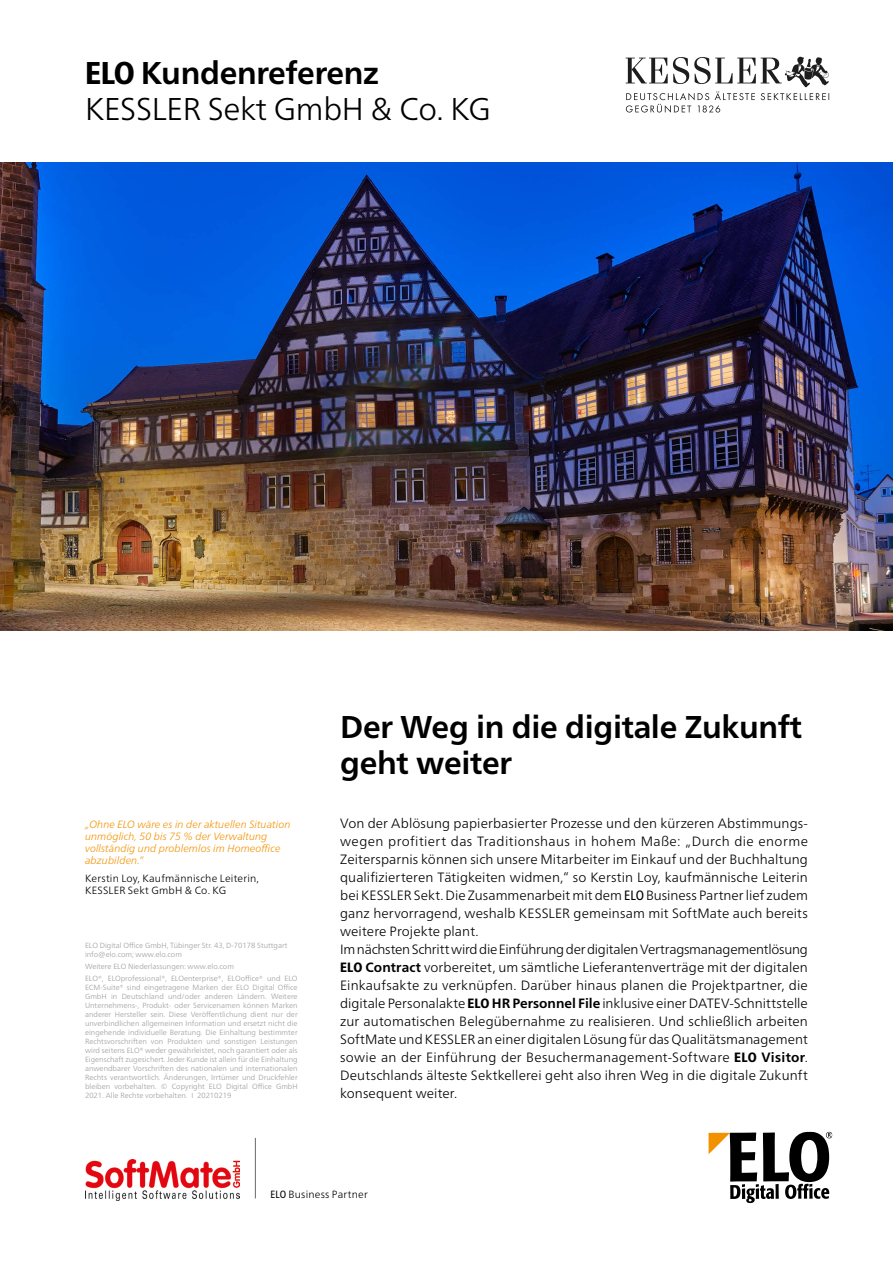
<style>
.page{position:relative;width:893px;height:1263px;background:#fff}
.page>*{position:absolute;margin:0;border:0;box-sizing:border-box;transform-origin:0 0}
.t1{font:300 31.5px/36px "Frutiger Neue LTW1 G";letter-spacing:-.01em;color:#000}
.t2{font:700 31.5px/36px "Frutiger Neue LTW1 G";letter-spacing:-.01em;color:#000}
.t3{font:300 13.5px/18px "Frutiger Neue LTW1 G";letter-spacing:.005em;color:#000}
.t4{font:italic 300 10.5px/12px "Frutiger Neue LTW1 G";color:#f39200}
.t5{font:300 10.5px/12px "Frutiger Neue LTW1 G";letter-spacing:.015em;color:#000}
.t6{font:300 7.5px/9px "Frutiger Neue LTW1 G";color:#9d9d9c}
.s1{font-weight:800;font-stretch:condensed}
.s2{font-weight:700}
.s3{font-weight:400;font-stretch:condensed}
</style>
<div class="page">
<svg style="left:626px;top:57px;width:204px;height:56px"></svg>
<img style="left:85px;top:1159px;width:155px;height:41px">
<img style="left:0;top:162px;width:893px;height:468px">
<hr style="left:255px;top:1138px;width:1px;height:60px;background:#64696f">
<div style="left:873px;top:554px;width:20px;height:83px;background:#000;opacity:.3"></div>
<svg style="left:892px;top:587px;width:1px;height:43px"></svg>
<svg style="left:708px;top:1131px;width:124px;height:72px"></svg>
<h1 class="t1" style="left:85px;top:55px;width:407px"><span class="s1">ELO</span> <span class="s2">Kundenreferenz<br></span>KESSLER Sekt GmbH &amp; Co. KG</h1>
<p class="t4" style="left:85px;top:818px;width:207px">„Ohne ELO wäre es in der aktuellen Situation unmöglich, 50 bis 75 % der Verwaltung vollständig und problemlos im Homeoffice abzubilden.“</p>
<p class="t5" style="left:85px;top:872px;width:175px">Kerstin Loy, Kaufmännische Leiterin,<br>KESSLER Sekt GmbH &amp; Co. KG</p>
<p class="t6" style="left:85px;top:941px;width:204px">ELO Digital Office GmbH, Tübinger Str. 43, D-70178 Stuttgart info@elo.com; www.elo.com</p>
<p class="t6" style="left:85px;top:960px;width:214px;line-height:12px">Weitere ELO Niederlassungen: www.elo.com<br>ELO®, ELOprofessional®, ELOenterprise®, ELOoffice® und ELO</p>
<p class="t6" style="left:85px;top:983px;width:214px;text-align:justify">ECM-Suite® sind eingetragene Marken der ELO Digital Office GmbH in Deutschland und/oder anderen Ländern. Weitere Unternehmens-, Produkt- oder Servicenamen können Marken anderer Hersteller sein. Diese Veröffentlichung dient nur der unverbindlichen allgemeinen Information und ersetzt nicht die eingehende individuelle Beratung. Die Einhaltung bestimmter Rechtsvorschriften von Produkten und sonstigen Leistungen wird seitens ELO® weder gewährleistet, noch garantiert oder als Eigenschaft zugesichert. Jeder Kunde ist allein für die Einhaltung anwendbarer Vorschriften des nationalen und internationalen Rechts verantwortlich. Änderungen, Irrtümer und Druckfehler bleiben vorbehalten. © Copyright ELO Digital Office GmbH 2021. Alle Rechte vorbehalten. I 20210219</p>
<h1 class="t2" style="left:340px;top:709px;width:463px">Der Weg in die digitale Zukunft geht weiter</h1>
<p class="t3" style="left:340px;top:814px;width:469px">Von der Ablösung papierbasierter Prozesse und den kürzeren Abstimmungs&shy;wegen profitiert das Traditionshaus in hohem Maße: „Durch die enorme Zeitersparnis können sich unsere Mitarbeiter im Einkauf und der Buchhaltung qualifizierteren Tätigkeiten widmen,“ so Kerstin Loy, kaufmännische Leiterin bei KESSLER Sekt. Die Zusammenarbeit mit dem <span class="s3">ELO</span> Business Partner lief zudem ganz hervorragend, weshalb KESSLER gemeinsam mit SoftMate auch bereits weitere Projekte plant.<br>Im nächsten Schritt wird die Einführung der digitalen Vertragsmanagementlösung <span class="s1">ELO</span> <span class="s2">Contract</span> vorbereitet, um sämtliche Lieferantenverträge mit der digitalen Einkaufsakte zu verknüpfen. Darüber hinaus planen die Projektpartner, die digitale Personalakte <span class="s1">ELO</span> <span class="s2">HR Personnel File</span> inklusive einer DATEV-Schnittstelle zur automatischen Belegübernahme zu realisieren. Und schließlich arbeiten SoftMate und KESSLER an einer digitalen Lösung für das Qualitätsmanagement sowie an der Einführung der Besuchermanagement-Software <span class="s1">ELO</span> <span class="s2">Visitor</span>.<br>Deutschlands älteste Sektkellerei geht also ihren Weg in die digitale Zukunft konsequent weiter.</p>
<p class="t5" style="left:270px;top:1189px;width:99px"><span class="s3">ELO</span> Business Partner</p>
</div>
